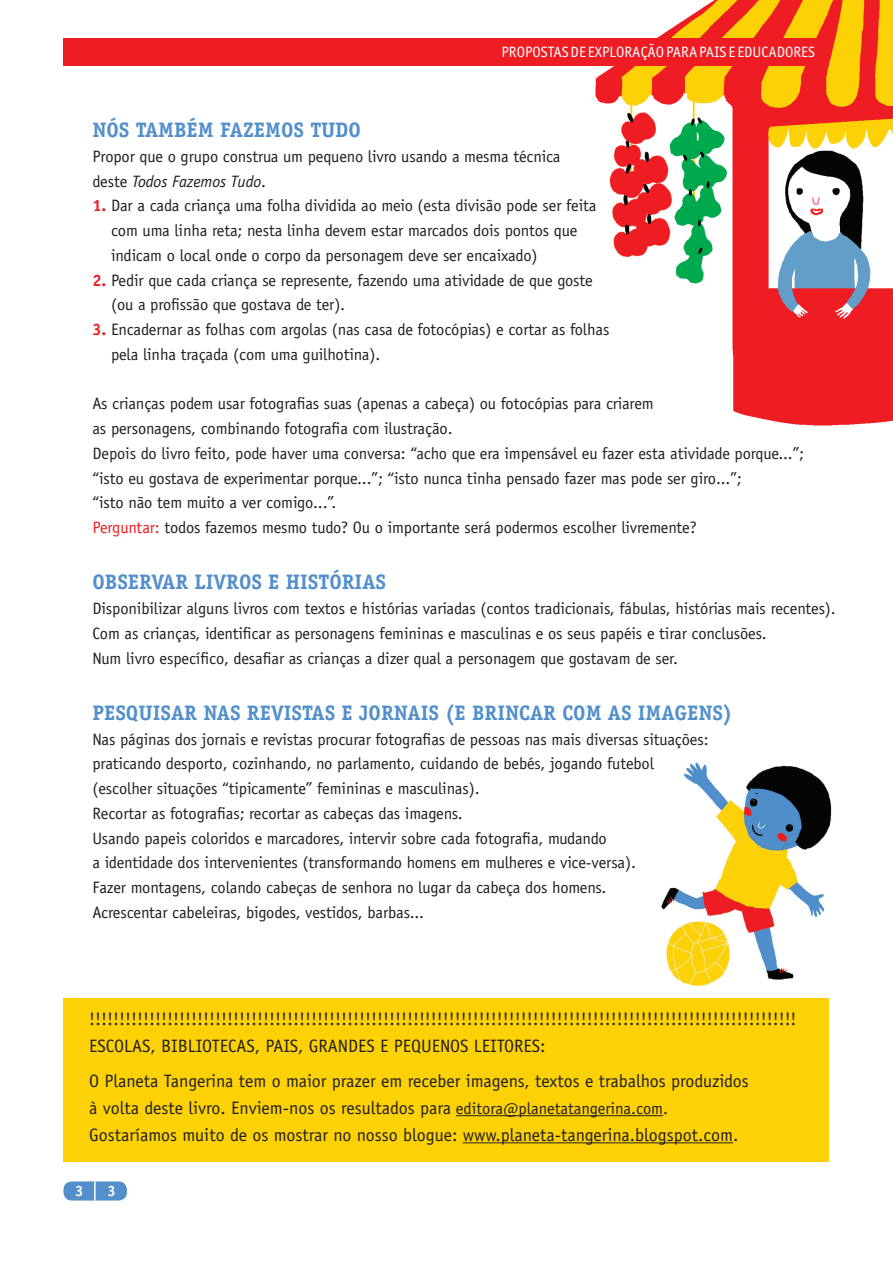
<style>
.page{position:relative;width:893px;height:1263px;background:#fff}
.page>*{position:absolute;margin:0;border:0;box-sizing:border-box;transform-origin:0 0}
.tit1{font:700 21px "Officina Serif";color:#538fcb}
.texto{font:18px/27px "Officina Sans";color:#231f20}
.texto-2{font:16.5px/24.8px "Officina Sans";letter-spacing:-.01em;color:#231f20}
.t1{font:15px "Officina Sans";color:#fff}
.t2{font:700 15px "Officina Serif";color:#fff}
.s1{font-style:italic}
.s2{font-weight:700;color:#ee1d23}
.s3{color:#ee1d23}
.s4{font-size:16.5px}
</style>
<div class="page">
<div style="left:63px;top:1181px;width:64px;height:19px;background:#538fcb;border-radius:9px"></div>
<svg style="left:94px;top:1181px;width:2px;height:19px"></svg>
<img style="left:661px;top:762px;width:171px;height:224px">
<img style="left:595px;top:0;width:298px;height:426px">
<div style="left:64px;top:38px;width:765px;height:28px;background:#ee1d23"></div>
<div style="left:64px;top:998px;width:765px;height:163px;background:#fcd207"></div>
<hr style="left:456px;top:1115px;width:207px;height:1px;background:#231f20">
<hr style="left:463px;top:1142px;width:270px;height:1px;background:#231f20">
<p class="t1" style="left:501px;top:43px;width:315px">PROPOSTAS DE EXPLORAÇÃO PARA PAIS E EDUCADORES</p>
<p class="tit1" style="left:92px;top:117px;width:270px">NÓS TAMBÉM FAZEMOS TUDO</p>
<p class="texto-2" style="left:92px;top:144px;width:470px">Propor que o grupo construa um pequeno livro usando a mesma técnica deste <span class="s1">Todos Fazemos Tudo</span>.</p>
<p class="texto-2" style="left:111px;top:193px;width:487px;text-indent:-19px"><span class="s2">1.</span> Dar a cada criança uma folha dividida ao meio (esta divisão pode ser feita com uma linha reta; nesta linha devem estar marcados dois pontos que indicam o local onde o corpo da personagem deve ser encaixado)</p>
<p class="texto-2" style="left:111px;top:268px;width:483px;text-indent:-19px"><span class="s2">2.</span> Pedir que cada criança se represente, fazendo uma atividade de que goste (ou a profissão que gostava de ter).</p>
<p class="texto-2" style="left:111px;top:317px;width:500px;text-indent:-19px"><span class="s2">3.</span> Encadernar as folhas com argolas (nas casa de fotocópias) e cortar as folhas pela linha traçada (com uma guilhotina).</p>
<p class="texto-2" style="left:92px;top:391px;width:563px">As crianças podem usar fotografias suas (apenas a cabeça) ou fotocópias para criarem as personagens, combinando fotografia com ilustração.</p>
<p class="texto-2" style="left:92px;top:441px;width:713px">Depois do livro feito, pode haver uma conversa: “acho que era impensável eu fazer esta atividade porque...”; “isto eu gostava de experimentar porque...”; “isto nunca tinha pensado fazer mas pode ser giro...”;<br>“isto não tem muito a ver comigo...”.</p>
<p class="texto-2" style="left:92px;top:515px;width:606px"><span class="s3">Perguntar:</span> todos fazemos mesmo tudo? Ou o importante será podermos escolher livremente?</p>
<p class="tit1" style="left:92px;top:569px;width:295px">OBSERVAR LIVROS E HISTÓRIAS</p>
<p class="texto-2" style="left:92px;top:596px;width:745px">Disponibilizar alguns livros com textos e histórias variadas (contos tradicionais, fábulas, histórias mais recentes).<br>Com as crianças, identificar as personagens femininas e masculinas e os seus papéis e tirar conclusões.</p>
<p class="texto-2" style="left:92px;top:646px;width:587px">Num livro específico, desafiar as crianças a dizer qual a personagem que gostavam de ser.</p>
<p class="tit1" style="left:92px;top:700px;width:641px">PESQUISAR NAS REVISTAS E JORNAIS (E BRINCAR COM AS IMAGENS)</p>
<p class="texto-2" style="left:92px;top:727px;width:618px">Nas páginas dos jornais e revistas procurar fotografias de pessoas nas mais diversas situações:</p>
<p class="texto-2" style="left:92px;top:751px;width:563px">praticando desporto, cozinhando, no parlamento, cuidando de bebés, jogando futebol (escolher situações “tipicamente” femininas e masculinas).</p>
<p class="texto-2" style="left:92px;top:801px;width:372px">Recortar as fotografias; recortar as cabeças das imagens.</p>
<p class="texto-2" style="left:92px;top:826px;width:545px">Usando papeis coloridos e marcadores, intervir sobre cada fotografia, mudando<br>a identidade dos intervenientes (transformando homens em mulheres e vice-versa).</p>
<p class="texto-2" style="left:92px;top:875px;width:515px">Fazer montagens, colando cabeças de senhora no lugar da cabeça dos homens.</p>
<p class="texto-2" style="left:92px;top:900px;width:333px">Acrescentar cabeleiras, bigodes, vestidos, barbas...</p>
<p class="texto" style="left:89px;top:1005px;width:709px">!!!!!!!!!!!!!!!!!!!!!!!!!!!!!!!!!!!!!!!!!!!!!!!!!!!!!!!!!!!!!!!!!!!!!!!!!!!!!!!!!!!!!!!!!!!!!!!!!!!!!!!!!!!!!!!!!!!!!!</p>
<p class="texto" style="left:89px;top:1032px;width:458px">ESCOLAS, BIBLIOTECAS, PAIS, GRANDES E PEQUENOS LEITORES:</p>
<p class="texto" style="left:89px;top:1067px;width:661px">O Planeta Tangerina tem o maior prazer em receber imagens, textos e trabalhos produzidos à volta deste livro. Enviem-nos os resultados para <span class="s4">editora@planetatangerina.com.</span></p>
<p class="texto" style="left:89px;top:1121px;width:651px">Gostaríamos muito de os mostrar no nosso blogue: www.planeta-tangerina.blogspot.com.</p>
<p class="t2" style="left:75px;top:1182px;width:10px">3</p>
<p class="t2" style="left:108px;top:1182px;width:10px">3</p>
</div>
